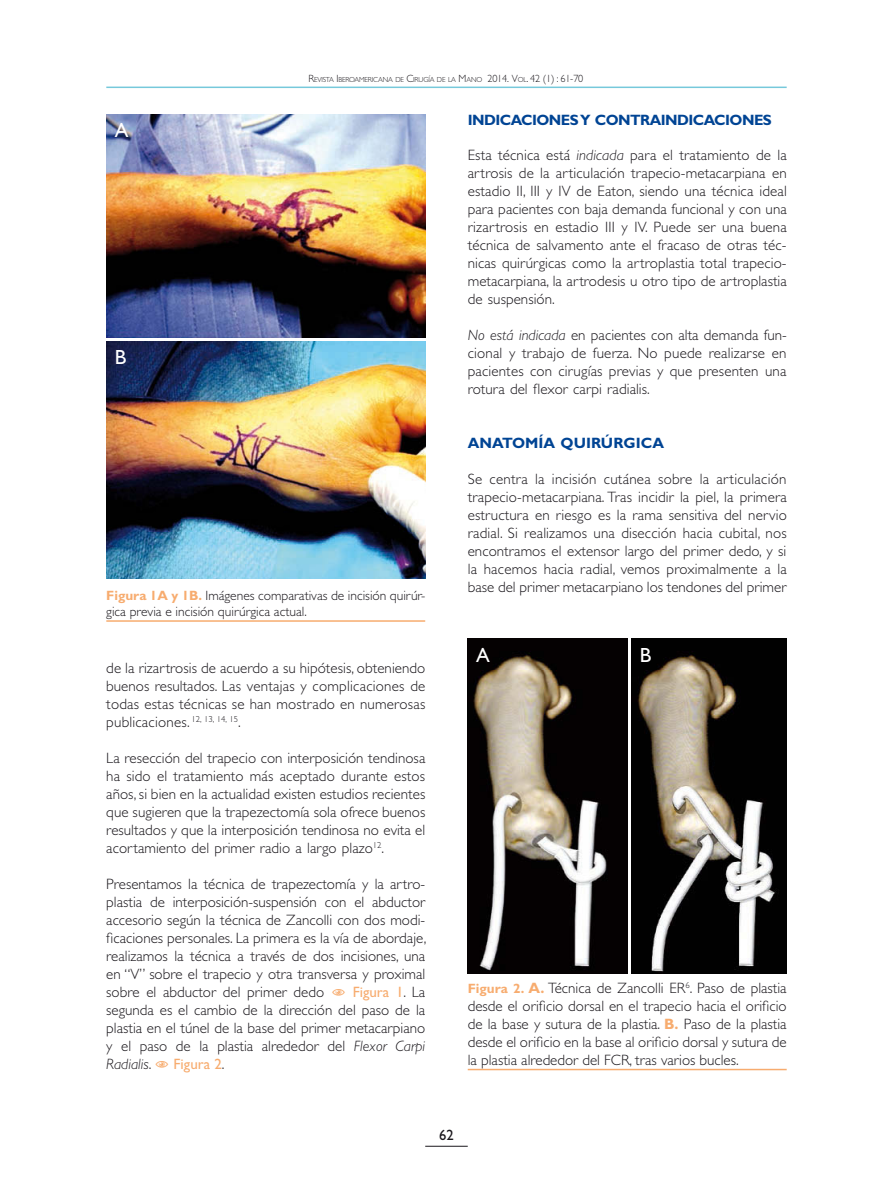
<style>
.page{position:relative;width:893px;height:1191px;background:#fff}
.page>*{position:absolute;margin:0;border:0;box-sizing:border-box;transform-origin:0 0}
.t1{font:20.55px "Gill Sans Std";color:#fff}
.t2{font:300 15px/18px "Gill Sans Std";letter-spacing:.005em;color:#1a171c;text-align:justify}
.t3{font:700 15px "Gill Sans Std";letter-spacing:-.035em;color:#004494}
.t4{font:700 15px "Gill Sans Std";letter-spacing:.005em;color:#004494}
.t5{font:15px "Gill Sans Std";color:#f7ac6f}
.t6{font:15px "Gill Sans Std";color:#1a171c}
.t7{font:300 13.5px/16.5px "Gill Sans Std";color:#1a171c}
.t8{font:300 7.35px "Gill Sans Std";letter-spacing:-.02em;color:#1a171c}
.s1{font-size:10.5px}
.s2{font-weight:700;color:#f7ac6f}
.s3{font-weight:400;color:#f7ac6f}
.s4{font-style:italic}
.s5{font-weight:300;color:#1a171c}
.s6{font-weight:700;font-size:13.5px;color:#f7ac6f}
</style>
<div class="page">
<hr style="left:425px;top:1146px;width:43px;height:1px;background:#1a171c">
<hr style="left:106px;top:87px;width:681px;height:1px;background:#76c9db">
<img style="left:106px;top:115px;width:319px;height:222px">
<img style="left:106px;top:341px;width:319px;height:237px">
<hr style="left:106px;top:620px;width:319px;height:2px;background:#f7ac6f">
<hr style="left:468px;top:1068px;width:319px;height:2px;background:#f7ac6f">
<img style="left:468px;top:638px;width:159px;height:335px">
<img style="left:631px;top:638px;width:156px;height:335px">
<p class="t8" style="left:308px;top:76px;width:277px"><span class="s1">R</span>EVISTA <span class="s1">I</span> BEROAMERICANA DE <span class="s1">C</span>IRUGÍA DE LA <span class="s1">M</span>ANO <span class="s1">2014. V</span>OL<span class="s1">. 42 (1) : 61-70</span></p>
<h1 class="t1" style="left:115px;top:119px;width:15px">A</h1>
<h1 class="t1" style="left:115px;top:345px;width:11px">B</h1>
<p class="t7" style="left:106px;top:587px;width:320px"><span class="s2">FIGURA 1A Y 1B.</span> Imágenes comparativas de incisión quirúr&shy;gica previa e incisión quirúrgica actual.</p>
<p class="t2" style="left:106px;top:659px;width:321px">de la rizartrosis de acuerdo a su hipótesis, obteniendo buenos resultados. Las ventajas y complicaciones de todas estas técnicas se han mostrado en numerosas publicaciones. <sup>12,</sup> <sup>13,</sup> <sup>14,</sup> <sup>15</sup>.</p>
<p class="t2" style="left:106px;top:749px;width:321px">La resección del trapecio con interposición tendinosa ha sido el tratamiento más aceptado durante estos años, si bien en la actualidad existen estudios recientes que sugieren que la trapezectomía sola ofrece buenos resultados y que la interposición tendinosa no evita el acortamiento del primer radio a largo plazo<sup>12</sup>.</p>
<p class="t2" style="left:106px;top:875px;width:322px">Presentamos la técnica de trapezectomía y la artro&shy;plastia de interposición-suspensión con el abductor accesorio según la técnica de Zancolli con dos modi&shy;ficaciones personales. La primera es la vía de abordaje, realizamos la técnica a través de dos incisiones, una en “V” sobre el trapecio y otra transversa y proximal sobre el abductor del primer dedo</p>
<p class="t2" style="left:106px;top:983px;width:320px;text-indent:246px"><span class="s3">Figura 1</span>. La segunda es el cambio de la dirección del paso de la plastia en el túnel de la base del primer metacarpiano y el paso de la plastia alrededor del <span class="s4">Flexor Carpi Radialis</span>.</p>
<p class="t5" style="left:174px;top:1055px;width:52px">Figura 2<span class="s5">.</span></p>
<p class="t3" style="left:468px;top:111px;width:306px">I NDICACIONES Y CONTRAINDICACIONES</p>
<p class="t2" style="left:468px;top:146px;width:321px">Esta técnica está <span class="s4">indicada</span> para el tratamiento de la artrosis de la articulación trapecio-metacarpiana en estadio II, III y IV de Eaton, siendo una técnica ideal para pacientes con baja demanda funcional y con una rizartrosis en estadio III y IV. Puede ser una buena técnica de salvamento ante el fracaso de otras téc&shy;nicas quirúrgicas como la artroplastia total trapecio&shy;metacarpiana, la artrodesis u otro tipo de artroplastia de suspensión.</p>
<p class="t2" style="left:468px;top:326px;width:321px"><span class="s4">No está indicada</span> en pacientes con alta demanda fun&shy;cional y trabajo de fuerza. No puede realizarse en pacientes con cirugías previas y que presenten una rotura del flexor carpi radialis.</p>
<p class="t4" style="left:468px;top:434px;width:198px">ANATOMÍA QUIRÚRGICA</p>
<p class="t2" style="left:468px;top:470px;width:321px">Se centra la incisión cutánea sobre la articulación trapecio-metacarpiana. Tras incidir la piel, la primera estructura en riesgo es la rama sensitiva del nervio radial. Si realizamos una disección hacia cubital, nos encontramos el extensor largo del primer dedo, y si la hacemos hacia radial, vemos proximalmente a la base del primer metacarpiano los tendones del primer</p>
<h1 class="t1" style="left:476px;top:643px;width:15px">A</h1>
<h1 class="t1" style="left:640px;top:643px;width:11px">B</h1>
<p class="t2" style="left:468px;top:978px;width:320px"><span class="s6">FIGURA 2.</span> <span class="s2">A.</span> Técnica de Zancolli ER<sup>6</sup>. Paso de plastia desde el orificio dorsal en el trapecio hacia el orificio de la base y sutura de la plastia. <span class="s2">B.</span> Paso de la plastia desde el orificio en la base al orificio dorsal y sutura de la plastia alrededor del FCR, tras varios bucles.</p>
<p class="t6" style="left:439px;top:1125px;width:16px">62</p>
</div>
